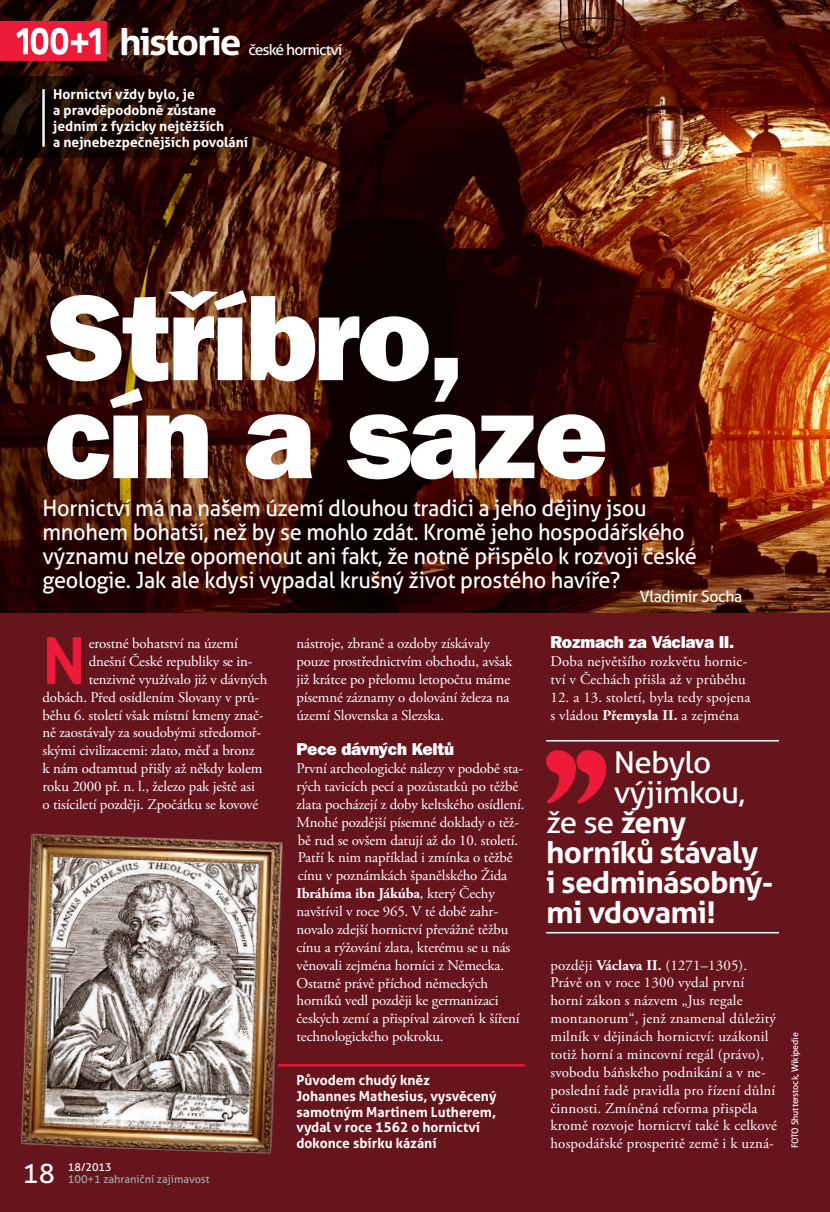
<style>
.page{position:relative;width:830px;height:1212px;background:#fff}
.page>*{position:absolute;margin:0;border:0;box-sizing:border-box;transform-origin:0 0}
.t1{font:122.55px/97.9px "ITC Franklin Gothic Std Hvy";letter-spacing:-.025em;color:#fff}
.t2{font:700 64.2px "Aller";color:#ed1a3a}
.t3{font:700 36.75px "Aller";letter-spacing:-.06em;color:#fff;scale:1.05 1}
.t4{font:700 30px "Aller";letter-spacing:-.025em;color:#fff;scale:1.05 1}
.t5{font:30px "Aller";letter-spacing:-.025em;color:#fff;scale:1.05 1}
.t6{font:27px "Aller";color:#fff}
.t7{font:22.5px/24px "Aller";letter-spacing:-.015em;color:#fff}
.t8{font:17.25px "ITC Franklin Gothic Std Hvy";letter-spacing:-.015em;color:#fff}
.t9{font:15.75px "Aller";letter-spacing:-.02em;color:#fff}
.t10{font:15px "Aller";letter-spacing:-.06em;color:#fff;scale:1.05 1}
.t11{font:14.85px/17.9px "Adobe Garamond Pro";letter-spacing:-.01em;color:#fff}
.t12{font:14.85px/17.9px "Adobe Garamond Pro";letter-spacing:.01em;color:#fff}
.t13{font:700 13.8px/15.8px "Aller";color:#fff}
.t14{font:10.95px "Aller";color:#a7a9ac}
.t15{font:10.95px "Aller";color:#fff}
.t16{font:9px "Aller";letter-spacing:-.02em;color:#fff}
.s1{font-weight:700}
</style>
<div class="page">
<div style="left:0;top:0;width:829px;height:1212px;background:#66151d"></div>
<img style="left:0;top:0;width:829px;height:612px">
<img style="left:21px;top:833px;width:284px;height:321px">
<hr style="left:546px;top:740px;width:232px;height:1px;background:#fff">
<hr style="left:546px;top:932px;width:232px;height:1px;background:#fff">
<svg style="left:546px;top:750px;width:60px;height:53px"></svg>
<hr style="left:278px;top:1064px;width:246px;height:2px;background:#ed1a3a">
<svg style="left:0;top:77px;width:311px;height:81px;background:#210903"></svg>
<hr style="left:42px;top:89px;width:3px;height:58px;background:#fff">
<div style="left:0;top:21px;width:106px;height:40px;background:#ed1a3a"></div>
<svg style="left:16px;top:28px;width:84px;height:27px"></svg>
<h3 class="t3" style="left:119px;top:19px;width:118px">historie</h3>
<p class="t10" style="left:248px;top:40px;width:91px">české hornictví</p>
<p class="t13" style="left:53px;top:86px;width:196px">Hornictví vždy bylo, je<br>a pravděpodobně zůstane jedním z fyzicky nejtěžších<br>a nejnebezpečnějších povolání</p>
<h1 class="t1" style="left:45px;top:288px;width:564px">Stříbro, cín a saze</h1>
<p class="t7" style="left:43px;top:496px;width:655px">Hornictví má na našem území dlouhou tradici a jeho dějiny jsou mnohem bohatší, než by se mohlo zdát. Kromě jeho hospodářského významu nelze opomenout ani fakt, že notně přispělo k rozvoji české geologie. Jak ale kdysi vypadal krušný život prostého havíře?</p>
<p class="t9" style="left:639px;top:587px;width:104px">Vladimír Socha</p>
<h2 class="t2" style="left:43px;top:621px;width:44px">N</h2>
<p class="t11" style="left:89px;top:635px;width:151px">erostné bohatství na území</p>
<p class="t11" style="left:89px;top:653px;width:165px">dnešní České republiky se in-</p>
<p class="t11" style="left:89px;top:671px;width:180px">tenzivně využívalo již v dávných</p>
<p class="t11" style="left:43px;top:688px;width:218px">dobách. Před osídlením Slovany v prů-</p>
<p class="t11" style="left:43px;top:706px;width:222px">běhu 6. století však místní kmeny znač-</p>
<p class="t11" style="left:43px;top:724px;width:220px">ně zaostávaly za soudobými středomoř-</p>
<p class="t11" style="left:43px;top:742px;width:213px">skými civilizacemi: zlato, měď a bronz</p>
<p class="t11" style="left:43px;top:760px;width:221px">k nám odtamtud přišly až někdy kolem</p>
<p class="t11" style="left:43px;top:778px;width:214px">roku 2000 př. n. l., železo pak ještě asi</p>
<p class="t11" style="left:43px;top:796px;width:217px">o tisíciletí později. Zpočátku se kovové</p>
<p class="t15" style="left:68px;top:1161px;width:45px">18/2013</p>
<h3 class="t6" style="left:23px;top:1157px;width:34px">18</h3>
<p class="t14" style="left:68px;top:1173px;width:143px">100+1 zahraniční zajímavost</p>
<p class="t11" style="left:296px;top:635px;width:217px">nástroje, zbraně a ozdoby získávaly pouze prostřednictvím obchodu, avšak již krátce po přelomu letopočtu máme písemné záznamy o dolování železa na území Slovenska a Slezska.</p>
<p class="t8" style="left:296px;top:738px;width:159px">Pece dávných Keltů</p>
<p class="t11" style="left:296px;top:760px;width:229px">První archeologické nálezy v podobě sta&shy;rých tavicích pecí a pozůstatků po těžbě zlata pocházejí z doby keltského osídlení.<br>Mnohé pozdější písemné doklady o těž&shy;bě rud se ovšem datují až do 10. století.<br>Patří k nim například i zmínka o těžbě cínu v poznámkách španělského Žida <span class="s1">Ibráhíma ibn Jákúba</span>, který Čechy navštívil v roce 965. V té době zahr&shy;novalo zdejší hornictví převážně těžbu cínu a rýžování zlata, kterému se u nás věnovali zejména horníci z Německa.<br>Ostatně právě příchod německých horníků vedl později ke germanizaci českých zemí a přispíval zároveň k šíření technologického pokroku.</p>
<p class="t13" style="left:296px;top:1072px;width:201px">Původem chudý kněz<br>Johannes Mathesius, vysvěcený samotným Martinem Lutherem, vydal v roce 1562 o hornictví dokonce sbírku kázání</p>
<p class="t8" style="left:550px;top:631px;width:185px">Rozmach za Václava II.</p>
<p class="t12" style="left:550px;top:653px;width:198px">Doba největšího rozkvětu hornic&shy;tví v Čechách přišla až v průběhu</p>
<p class="t12" style="left:550px;top:688px;width:201px">12. a 13. století, byla tedy spojena s vládou <span class="s1">Přemysla II.</span> a zejména</p>
<h3 class="t5" style="left:613px;top:744px;width:94px">Nebylo</h3>
<h3 class="t5" style="left:613px;top:774px;width:127px">výjimkou,</h3>
<h3 class="t5" style="left:546px;top:804px;width:135px">že se <span class="s1">ženy</span></h3>
<h3 class="t4" style="left:546px;top:834px;width:203px">horníků stávaly</h3>
<h3 class="t4" style="left:546px;top:864px;width:218px">i sedminásobný-</h3>
<h3 class="t4" style="left:546px;top:894px;width:163px">mi vdovami!</h3>
<p class="t12" style="left:550px;top:956px;width:228px">později <span class="s1">Václava II.</span> (1271–1305).<br>Právě on v roce 1300 vydal první horní zákon s názvem „Jus regale montanorum“, jenž znamenal důležitý milník v dějinách hornictví: uzákonil totiž horní a mincovní regál (právo), svobodu báňského podnikání a v ne&shy;poslední řadě pravidla pro řízení důlní činnosti. Zmíněná reforma přispěla kromě rozvoje hornictví také k celkové hospodářské prosperitě země i k uzná-</p>
<p class="t16" style="left:789px;top:1148px;width:117px;rotate:-90deg">FOTO Shutterstock, Wikipedie</p>
</div>
